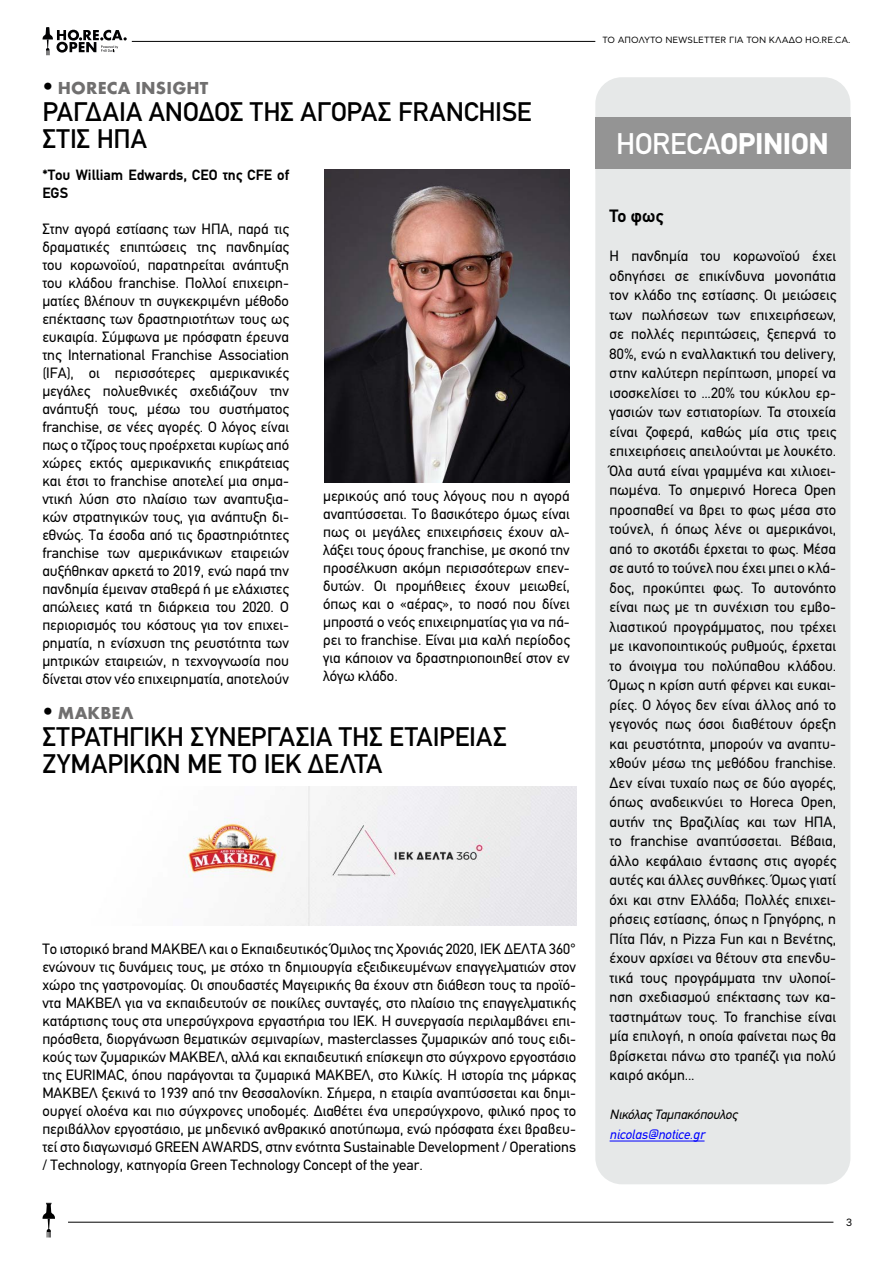
<style>
.page{position:relative;width:893px;height:1263px;background:#fff}
.page>*{position:absolute;margin:0;border:0;box-sizing:border-box;transform-origin:0 0}
.t1{font:900 30px "PF Din Text";letter-spacing:-.01em;color:#fff}
.t2{font:500 27px/27px "PF Din Text";letter-spacing:-.005em;color:#000}
.t3{font:700 18px "Futura";letter-spacing:.005em;color:#706f6f}
.t4{font:700 18px "PF Din Text";color:#000}
.t5{font:15px/18px "PF Din Text";color:#000;text-align:justify}
.t6{font:700 15px/18px "PF Din Text";color:#000}
.t7{font:italic 13.5px "PF Din Text";letter-spacing:-.01em;color:#000}
.t8{font:italic 13.5px "PF Din Text";color:#00f}
.t9{font:10.5px "CF Asty Std";color:#000}
.t10{font:9px "CF Asty Std";color:#000}
.s1{font-family:"PF Din Text";font-weight:400;font-size:22.5px;color:#000}
.s2{font-weight:500}
</style>
<div class="page">
<hr style="left:68px;top:1222px;width:765px;height:1px;background:#000">
<svg style="left:43px;top:1203px;width:12px;height:34px"></svg>
<hr style="left:132px;top:41px;width:463px;height:1px;background:#000">
<svg style="left:43px;top:27px;width:84px;height:29px"></svg>
<div style="left:595px;top:77px;width:255px;height:1107px;background:#e6e8e8;border-radius:27px"></div>
<hr style="left:610px;top:1140px;width:94px;height:1px;background:#00f">
<div style="left:595px;top:118px;width:255px;height:51px;background:#949494"></div>
<img style="left:183px;top:787px;width:393px;height:139px">
<img style="left:324px;top:169px;width:246px;height:313px">
<p class="t3" style="left:42px;top:77px;width:168px"><span class="s1">•</span> HORECA INSIGHT</p>
<h2 class="t2" style="left:42px;top:99px;width:491px">ΡΑΓΔΑΊΑ ΆΝΟΔΟΣ ΤΗΣ ΑΓΟΡΆΣ FRANCHISE<br>ΣΤΙΣ ΗΠΑ</h2>
<p class="t6" style="left:42px;top:166px;width:248px">*Toυ William Edwards, CEO της CFE of<br>EGS</p>
<p class="t5" style="left:42px;top:220px;width:248px">Στην αγορά εστίασης των ΗΠΑ, παρά τις δραματικές επιπτώσεις της πανδημίας του κορωνοϊού, παρατηρείται ανάπτυξη του κλάδου franchise. Πολλοί επιχειρη&shy;ματίες βλέπουν τη συγκεκριμένη μέθοδο επέκτασης των δραστηριοτήτων τους ως ευκαιρία. Σύμφωνα με πρόσφατη έρευνα της International Franchise Association (IFA), οι περισσότερες αμερικανικές μεγάλες πολυεθνικές σχεδιάζουν την ανάπτυξή τους, μέσω του συστήματος franchise, σε νέες αγορές. Ο λόγος είναι πως ο τζίρος τους προέρχεται κυρίως από χώρες εκτός αμερικανικής επικράτειας και έτσι το franchise αποτελεί μια σημα&shy;ντική λύση στο πλαίσιο των αναπτυξια&shy;κών στρατηγικών τους, για ανάπτυξη δι&shy;εθνώς. Τα έσοδα από τις δραστηριότητες franchise των αμερικάνικων εταιρειών αυξήθηκαν αρκετά το 2019, ενώ παρά την πανδημία έμειναν σταθερά ή με ελάχιστες απώλειες κατά τη διάρκεια του 2020. Ο περιορισμός του κόστους για τον επιχει&shy;ρηματία, η ενίσχυση της ρευστότητα των μητρικών εταιρειών, η τεχνογνωσία που δίνεται στον νέο επιχειρηματία, αποτελούν</p>
<p class="t5" style="left:323px;top:487px;width:248px">μερικούς από τους λόγους που η αγορά αναπτύσσεται. Το βασικότερο όμως είναι πως οι μεγάλες επιχειρήσεις έχουν αλ&shy;λάξει τους όρους franchise, με σκοπό την προσέλκυση ακόμη περισσότερων επεν&shy;δυτών. Οι προμήθειες έχουν μειωθεί, όπως και ο «αέρας», το ποσό που δίνει μπροστά ο νεός επιχειρηματίας για να πά&shy;ρει το franchise. Eίναι μια καλή περίοδος για κάποιον να δραστηριοποιηθεί στον εν λόγω κλάδο.</p>
<p class="t3" style="left:42px;top:702px;width:93px"><span class="s1">•</span> ΜΑΚΒΕΛ</p>
<h2 class="t2" style="left:42px;top:724px;width:466px">ΣΤΡΑΤΗΓΙΚΉ ΣΥΝΕΡΓΑΣΊΑ ΤΗΣ ΕΤΑΙΡΕΊΑΣ<br>ΖΥΜΑΡΙΚΏΝ ΜΕ ΤΟ ΙΕΚ ΔΈΛΤΑ</h2>
<p class="t5" style="left:42px;top:940px;width:535px">Το ιστορικό brand ΜΑΚΒΕΛ και ο Εκπαιδευτικός Όμιλος της Χρονιάς 2020, ΙΕΚ ΔΕΛΤΑ 360° ενώνουν τις δυνάμεις τους, με στόχο τη δημιουργία εξειδικευμένων επαγγελματιών στον χώρο της γαστρονομίας. Οι σπουδαστές Μαγειρικής θα έχουν στη διάθεση τους τα προϊό&shy;ντα ΜΑΚΒΕΛ για να εκπαιδευτούν σε ποικίλες συνταγές, στο πλαίσιο της επαγγελματικής κατάρτισης τους στα υπερσύγχρονα εργαστήρια του ΙΕΚ. Η συνεργασία περιλαμβάνει επι&shy;πρόσθετα, διοργάνωση θεματικών σεμιναρίων, masterclasses ζυμαρικών από τους ειδι&shy;κούς των ζυμαρικών ΜΑΚΒΕΛ, αλλά και εκπαιδευτική επίσκεψη στο σύγχρονο εργοστάσιο της EURIMAC, όπου παράγονται τα ζυμαρικά ΜΑΚΒΕΛ, στο Κιλκίς. Η ιστορία της μάρκας ΜΑΚΒΕΛ ξεκινά το 1939 από την Θεσσαλονίκη. Σήμερα, η εταιρία αναπτύσσεται και δημι&shy;ουργεί ολοένα και πιο σύγχρονες υποδομές. Διαθέτει ένα υπερσύγχρονο, φιλικό προς το περιβάλλον εργοστάσιο, με μηδενικό ανθρακικό αποτύπωμα, ενώ πρόσφατα έχει βραβευ&shy;τεί στο διαγωνισμό GREEN AWARDS, στην ενότητα Sustainable Development / Operations / Technology, κατηγορία Green Technology Concept of the year.</p>
<p class="t10" style="left:602px;top:34px;width:249px">ΤΟ ΑΠΟΛΥΤΟ NEWSLETTER ΓΙΑ ΤΟΝ ΚΛΑΔΟ HO.RE.CA.</p>
<h1 class="t1" style="left:616px;top:126px;width:214px"><span class="s2">HORECA</span>OPINION</h1>
<p class="t4" style="left:610px;top:206px;width:55px">Το φως</p>
<p class="t5" style="left:610px;top:246px;width:228px;line-height:19.5px">Η πανδημία του κορωνοϊού έχει οδηγήσει σε επικίνδυνα μονοπάτια τον κλάδο της εστίασης. Οι μειώσεις των πωλήσεων των επιχειρήσεων, σε πολλές περιπτώσεις, ξεπερνά το 80%, ενώ η εναλλακτική του delivery, στην καλύτερη περίπτωση, μπορεί να ισοσκελίσει το ...20% του κύκλου ερ&shy;γασιών των εστιατορίων. Τα στοιχεία είναι ζοφερά, καθώς μία στις τρεις επιχειρήσεις απειλούνται με λουκέτο.<br>Όλα αυτά είναι γραμμένα και χιλιοει&shy;πωμένα. Το σημερινό Horeca Open προσπαθεί να βρει το φως μέσα στο τούνελ, ή όπως λένε οι αμερικάνοι, από το σκοτάδι έρχεται το φως. Μέσα σε αυτό το τούνελ που έχει μπει ο κλά&shy;δος, προκύπτει φως. Το αυτονόητο είναι πως με τη συνέχιση του εμβο&shy;λιαστικού προγράμματος, που τρέχει με ικανοποιητικούς ρυθμούς, έρχεται το άνοιγμα του πολύπαθου κλάδου.<br>Όμως η κρίση αυτή φέρνει και ευκαι&shy;ρίες. Ο λόγος δεν είναι άλλος από το γεγονός πως όσοι διαθέτουν όρεξη και ρευστότητα, μπορούν να αναπτυ&shy;χθούν μέσω της μεθόδου franchise.<br>Δεν είναι τυχαίο πως σε δύο αγορές, όπως αναδεικνύει το Horeca Open, αυτήν της Βραζιλίας και των ΗΠΑ, το franchise αναπτύσσεται. Βέβαια, άλλο κεφάλαιο έντασης στις αγορές αυτές και άλλες συνθήκες. Όμως γιατί όχι και στην Ελλάδα; Πολλές επιχει&shy;ρήσεις εστίασης, όπως η Γρηγόρης, η Πίτα Πάν, η Pizza Fun και η Bενέτης, έχουν αρχίσει να θέτουν στα επενδυ&shy;τικά τους προγράμματα την υλοποί&shy;ηση σχεδιασμού επέκτασης των κα&shy;ταστημάτων τους. Το franchise είναι μία επιλογή, η οποία φαίνεται πως θα βρίσκεται πάνω στο τραπέζι για πολύ καιρό ακόμη...</p>
<p class="t7" style="left:610px;top:1107px;width:129px">Νικόλας Ταμπακόπουλος</p>
<p class="t8" style="left:610px;top:1126px;width:96px">nicolas@notice.gr</p>
<p class="t9" style="left:846px;top:1216px;width:8px">3</p>
</div>
